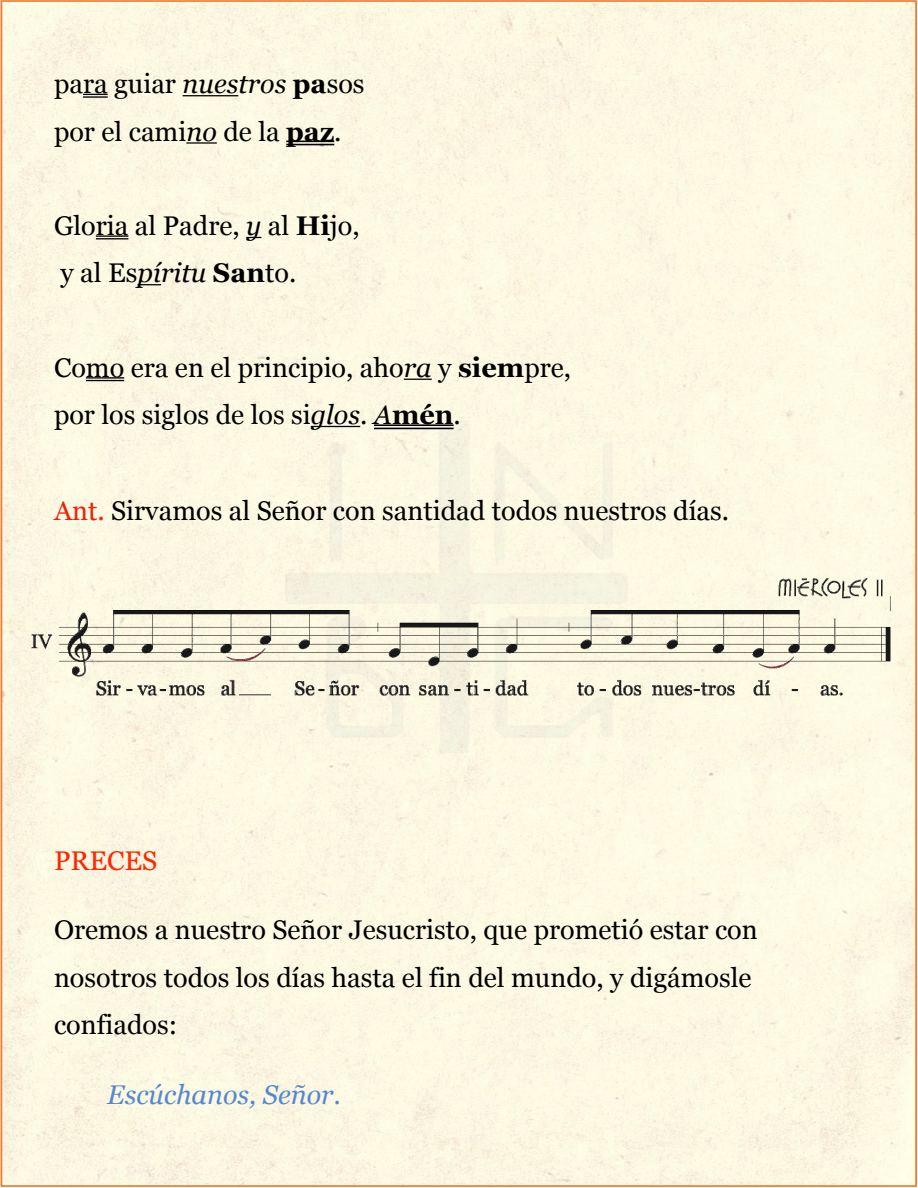
<style>
.page{position:relative;width:918px;height:1188px;background:#fff}
.page>*{position:absolute;margin:0;border:0;box-sizing:border-box;transform-origin:0 0}
.t1{font:27px/47.2px "Georgia";color:#000}
.t2{font:italic 27px "Georgia";color:#5488cf}
.t3{font:27px "Georgia";color:#ff2600}
.s1{font-style:italic}
.s2{font-weight:700}
.s3{color:#ee220c}
</style>
<div class="page">
<div style="left:4px;top:3px;width:910px;height:1181px;background:#fcf9e3"></div>
<img style="left:271px;top:416px;width:375px;height:355px">
<svg style="left:83px;top:94px;width:25px;height:1px"></svg>
<hr style="left:83px;top:96px;width:25px;height:2px;background:#000">
<hr style="left:183px;top:95px;width:55px;height:1px;background:#000">
<hr style="left:186px;top:142px;width:31px;height:2px;background:#000">
<hr style="left:286px;top:141px;width:48px;height:1px;background:#000">
<hr style="left:286px;top:144px;width:48px;height:1px;background:#000">
<hr style="left:96px;top:235px;width:32px;height:2px;background:#000">
<hr style="left:96px;top:238px;width:32px;height:1px;background:#000">
<svg style="left:246px;top:237px;width:15px;height:1px"></svg>
<svg style="left:137px;top:284px;width:24px;height:1px"></svg>
<hr style="left:86px;top:377px;width:38px;height:2px;background:#000">
<hr style="left:86px;top:380px;width:38px;height:1px;background:#000">
<svg style="left:404px;top:379px;width:28px;height:1px"></svg>
<hr style="left:311px;top:426px;width:49px;height:1px;background:#000">
<hr style="left:374px;top:424px;width:80px;height:2px;background:#000">
<hr style="left:374px;top:428px;width:80px;height:1px;background:#000">
<img style="left:27px;top:567px;width:864px;height:140px">
<p class="t1" style="left:54px;top:59px;width:312px">para guiar <span class="s1">nuestros</span> <span class="s2">pa</span>sos por el cami<span class="s1">no</span> de la <span class="s2">paz</span>.</p>
<p class="t1" style="left:54px;top:201px;width:307px">Gloria al Padre, <span class="s1">y</span> al <span class="s2">Hi</span>jo, y al Es<span class="s1">píritu</span> <span class="s2">San</span>to.</p>
<p class="t1" style="left:54px;top:343px;width:519px">Como era en el principio, aho<span class="s1">ra</span> y <span class="s2">siem</span>pre, por los siglos de los si<span class="s1">glos</span>. <span class="s1">A</span><span class="s2">mén</span>.</p>
<p class="t1" style="left:54px;top:486px;width:677px"><span class="s3">Ant.</span> Sirvamos al Señor con santidad todos nuestros días.</p>
<p class="t3" style="left:54px;top:841px;width:105px">PRECES</p>
<p class="t1" style="left:54px;top:905px;width:705px">Oremos a nuestro Señor Jesucristo, que prometió estar con nosotros todos los días hasta el fin del mundo, y digámosle confiados:</p>
<p class="t2" style="left:107px;top:1075px;width:235px">Escúchanos, Señor.</p>
</div>
